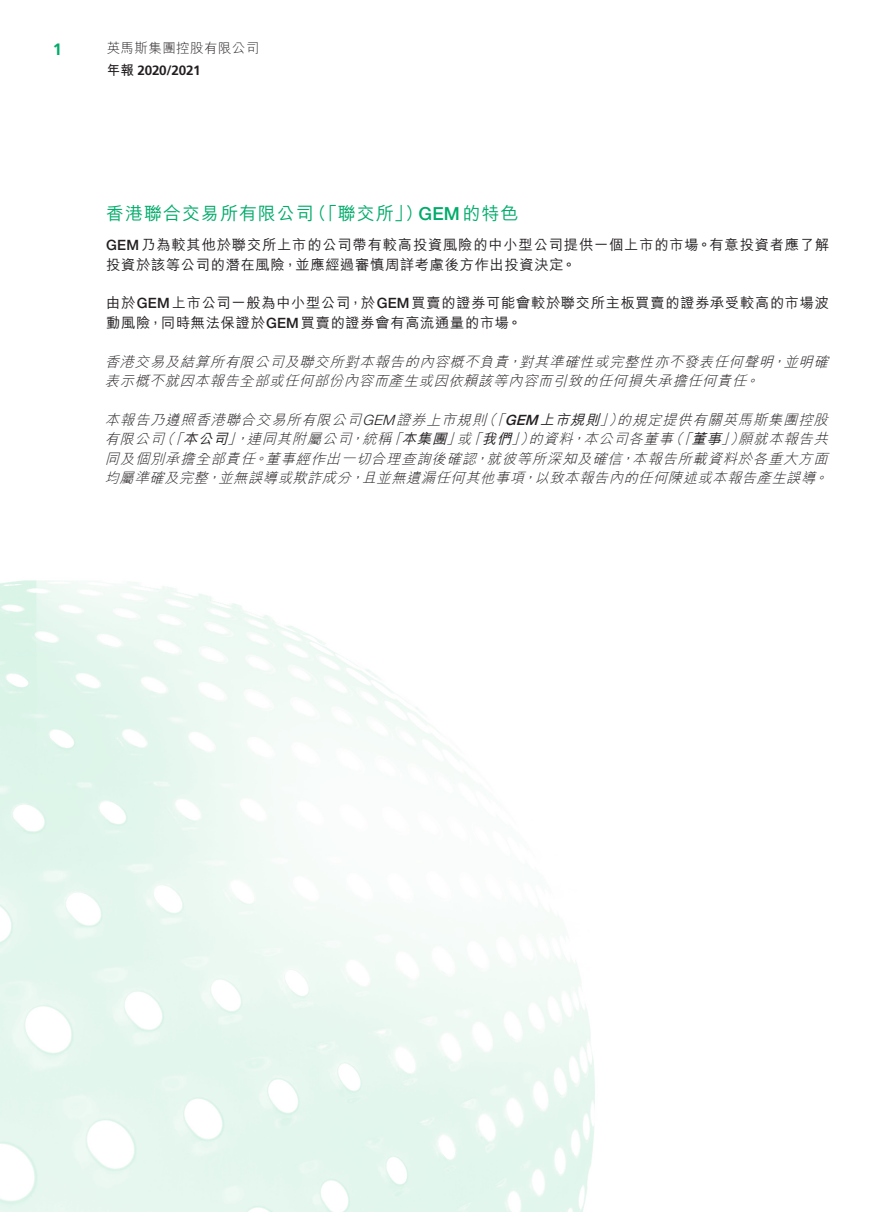
<style>
.page{position:relative;width:893px;height:1212px;background:#fff}
.page>*{position:absolute;margin:0;border:0;box-sizing:border-box;transform-origin:0 0}
.t1{font:500 18px "M Hei HK";letter-spacing:.055em;color:#00ab6b}
.t2{font:500 18px "Helvetica Neue LT Std";color:#00ab6b}
.t3{font:700 16.5px "Frutiger LT Std";color:#00ab6b}
.t4{font:italic 300 14.25px "M Hei HK";color:#231f20}
.t5{font:500 14.25px/19.5px "M Hei HK";letter-spacing:.05em;color:#231f20}
.t6{font:italic 500 14.25px "M Hei HK";color:#231f20}
.t7{font:300 13.5px "M Hei HK";letter-spacing:.03em;color:#231f20}
.t8{font:700 13.5px "Frutiger LT Std";letter-spacing:-.02em;color:#231f20}
.s1{font-family:"M Hei HK"}
.s2{font-family:"Helvetica Neue LT Std"}
.s3{font-weight:300}
</style>
<div class="page">
<p class="t3" style="left:53px;top:39px;width:11px">1</p>
<p class="t7" style="left:107px;top:41px;width:154px">英馬斯集團控股有限公司</p>
<p class="t8" style="left:107px;top:62px;width:96px"><span class="s1">年報</span> 2020/2021</p>
<p class="t1" style="left:106px;top:200px;width:209px">香港聯合交易所有限公司</p>
<p class="t5" style="left:106px;top:234px;width:725px"><span class="s2">GEM</span>乃為較其他於聯交所上市的公司帶有較高投資風險的中小型公司提供一個上市的市場。有意投資者應了解投資於該等公司的潛在風險，並應經過審慎周詳考慮後方作出投資決定。</p>
<p class="t5" style="left:106px;top:292px;width:724px">由於<span class="s2">GEM</span>上市公司一般為中小型公司，於<span class="s2">GEM</span>買賣的證券可能會較於聯交所主板買賣的證券承受較高的市場波動風險，同時無法保證於<span class="s2">GEM</span>買賣的證券會有高流通量的市場。</p>
<p class="t4" style="left:784px;top:354px;width:49px">並明確</p>
<p class="t1" style="left:308px;top:200px;width:116px">（「聯交所」）</p>
<p class="t2" style="left:419px;top:203px;width:101px">GEM<span class="s1">的特色</span></p>
<p class="t4" style="left:519px;top:354px;width:259px">對其準確性或完整性亦不發表任何聲明</p>
<p class="t4" style="left:105px;top:354px;width:409px">香港交易及結算所有限公司及聯交所對本報告的內容概不負責</p>
<p class="t4" style="left:507px;top:354px;width:20px">，</p>
<p class="t4" style="left:771px;top:354px;width:20px">，</p>
<p class="t4" style="left:105px;top:374px;width:647px">表示概不就因本報告全部或任何部份內容而產生或因依賴該等內容而引致的任何損失承擔任何責任</p>
<p class="t4" style="left:617px;top:412px;width:216px">的規定提供有關英馬斯集團控股</p>
<p class="t4" style="left:745px;top:374px;width:20px">。</p>
<p class="t4" style="left:482px;top:412px;width:28px">（「</p>
<p class="t4" style="left:599px;top:412px;width:28px">」）</p>
<p class="t4" style="left:105px;top:412px;width:386px">本報告乃遵照香港聯合交易所有限公司<span class="s2">GEM</span>證券上市規則</p>
<p class="t6" style="left:505px;top:409px;width:101px"><span class="s2">GEM</span>上市規則</p>
<p class="t4" style="left:160px;top:432px;width:28px">（「</p>
<p class="t4" style="left:511px;top:432px;width:28px">」）</p>
<p class="t4" style="left:668px;top:432px;width:28px">（「</p>
<p class="t4" style="left:721px;top:432px;width:28px">」）</p>
<p class="t4" style="left:247px;top:432px;width:110px">連同其附屬公司</p>
<p class="t4" style="left:738px;top:432px;width:95px">願就本報告共</p>
<p class="t6" style="left:402px;top:429px;width:75px">本集團<span class="s3">或</span></p>
<p class="t4" style="left:528px;top:432px;width:50px">的資料</p>
<p class="t4" style="left:105px;top:432px;width:65px">有限公司</p>
<p class="t6" style="left:482px;top:429px;width:36px">我們</p>
<p class="t4" style="left:583px;top:432px;width:95px">本公司各董事</p>
<p class="t6" style="left:692px;top:429px;width:36px">董事</p>
<p class="t4" style="left:362px;top:432px;width:35px">統稱</p>
<p class="t6" style="left:183px;top:429px;width:51px">本公司</p>
<p class="t4" style="left:227px;top:432px;width:27px">，」</p>
<p class="t4" style="left:388px;top:432px;width:20px">「</p>
<p class="t4" style="left:446px;top:432px;width:41px">」「</p>
<p class="t4" style="left:350px;top:432px;width:20px">，</p>
<p class="t4" style="left:571px;top:432px;width:20px">，</p>
<p class="t4" style="left:105px;top:451px;width:155px">同及個別承擔全部責任</p>
<p class="t4" style="left:266px;top:451px;width:216px">董事經作出一切合理查詢後確認</p>
<p class="t4" style="left:632px;top:451px;width:201px">本報告所載資料於各重大方面</p>
<p class="t4" style="left:487px;top:451px;width:140px">就彼等所深知及確信</p>
<p class="t4" style="left:253px;top:451px;width:20px">。</p>
<p class="t4" style="left:474px;top:451px;width:20px">，</p>
<p class="t4" style="left:620px;top:451px;width:20px">，</p>
<p class="t4" style="left:105px;top:471px;width:108px">均屬準確及完整</p>
<p class="t4" style="left:362px;top:471px;width:168px">且並無遺漏任何其他事項</p>
<p class="t4" style="left:535px;top:471px;width:286px">以致本報告內的任何陳述或本報告產生誤導</p>
<p class="t4" style="left:219px;top:471px;width:138px">並無誤導或欺詐成分</p>
<p class="t4" style="left:813px;top:471px;width:20px">。</p>
<p class="t4" style="left:206px;top:471px;width:20px">，</p>
<p class="t4" style="left:349px;top:471px;width:20px">，</p>
<p class="t4" style="left:522px;top:471px;width:20px">，</p>
</div>
